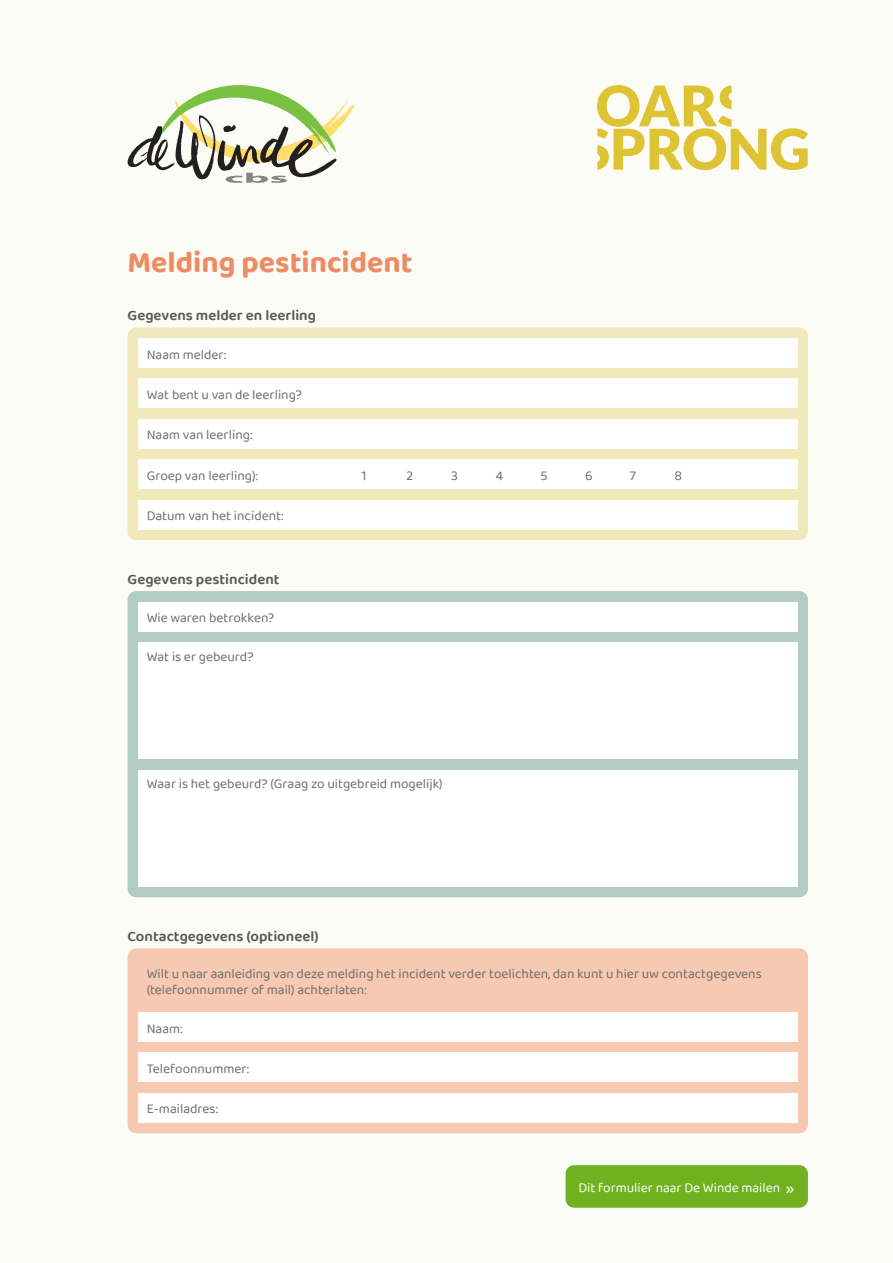
<style>
.page{position:relative;width:893px;height:1263px;background:#fcfcf6}
.page>*{position:absolute;margin:0;border:0;box-sizing:border-box;transform-origin:0 0}
.t1{font:700 30px "Baloo Chettan 2";color:#ed8c64}
.Kopje{font:600 15px "Baloo Chettan 2";color:#57585a}
.Veldnaam{font:13.5px/16.5px "Baloo Chettan 2";color:#6c6d70}
.Veldnaam-2{font:13.5px "Baloo Chettan 2";color:#fff}
.s1{font-size:18px}
</style>
<div class="page">
<svg style="left:597px;top:85px;width:211px;height:85px"></svg>
<svg style="left:128px;top:85px;width:226px;height:98px"></svg>
<div style="left:128px;top:327px;width:680px;height:213px;background:#f2e9ba;border-radius:9px"></div>
<div style="left:138px;top:338px;width:659px;height:30px;background:#fff"></div>
<div style="left:138px;top:378px;width:659px;height:30px;background:#fff"></div>
<div style="left:138px;top:419px;width:659px;height:30px;background:#fff"></div>
<div style="left:138px;top:459px;width:659px;height:30px;background:#fff"></div>
<div style="left:128px;top:591px;width:680px;height:306px;background:#b2cbc5;border-radius:9px"></div>
<div style="left:138px;top:602px;width:659px;height:29px;background:#fff"></div>
<div style="left:138px;top:642px;width:659px;height:117px;background:#fff"></div>
<div style="left:138px;top:770px;width:659px;height:117px;background:#fff"></div>
<div style="left:128px;top:948px;width:680px;height:185px;background:#f7c9b0;border-radius:9px"></div>
<div style="left:138px;top:1012px;width:659px;height:30px;background:#fff"></div>
<div style="left:138px;top:1052px;width:659px;height:30px;background:#fff"></div>
<div style="left:138px;top:1093px;width:659px;height:30px;background:#fff"></div>
<div style="left:566px;top:1165px;width:242px;height:43px;background:#6fb11e;border-radius:9px"></div>
<div style="left:138px;top:500px;width:659px;height:29px;background:#fff"></div>
<p class="t1" style="left:128px;top:240px;width:286px">Melding pestincident</p>
<p class="Kopje" style="left:128px;top:305px;width:190px">Gegevens melder en leerling</p>
<p class="Veldnaam" style="left:147px;top:346px;width:81px">Naam melder:</p>
<p class="Veldnaam" style="left:147px;top:386px;width:157px">Wat bent u van de leerling?</p>
<p class="Veldnaam" style="left:147px;top:427px;width:107px">Naam van leerling:</p>
<p class="Veldnaam" style="left:147px;top:467px;width:113px">Groep van leerling):</p>
<p class="Veldnaam" style="left:147px;top:507px;width:139px">Datum van het incident:</p>
<p class="Kopje" style="left:128px;top:568px;width:154px">Gegevens pestincident</p>
<p class="Veldnaam" style="left:147px;top:609px;width:129px">Wie waren betrokken?</p>
<p class="Veldnaam" style="left:147px;top:648px;width:108px">Wat is er gebeurd?</p>
<p class="Veldnaam" style="left:362px;top:467px;width:6px">1</p>
<p class="Veldnaam" style="left:406px;top:467px;width:8px">2</p>
<p class="Veldnaam" style="left:451px;top:467px;width:8px">3</p>
<p class="Veldnaam" style="left:496px;top:467px;width:9px">4</p>
<p class="Veldnaam" style="left:540px;top:467px;width:9px">5</p>
<p class="Veldnaam" style="left:585px;top:467px;width:9px">6</p>
<p class="Veldnaam" style="left:630px;top:467px;width:8px">7</p>
<p class="Veldnaam" style="left:674px;top:467px;width:9px">8</p>
<p class="Veldnaam" style="left:147px;top:776px;width:297px">Waar is het gebeurd? (Graag zo uitgebreid mogelijk)</p>
<p class="Kopje" style="left:128px;top:925px;width:192px">Contactgegevens (optioneel)</p>
<p class="Veldnaam" style="left:147px;top:965px;width:617px">Wilt u naar aanleiding van deze melding het incident verder toelichten, dan kunt u hier uw contactgegevens (telefoonnummer of mail) achterlaten:</p>
<p class="Veldnaam" style="left:147px;top:1020px;width:37px">Naam:</p>
<p class="Veldnaam" style="left:147px;top:1060px;width:104px">Telefoonnummer:</p>
<p class="Veldnaam" style="left:147px;top:1100px;width:73px">E-mailadres:</p>
<p class="Veldnaam" style="left:147px;top:977px;width:73px">E-mailadres:</p>
<p class="Veldnaam-2" style="left:578px;top:1178px;width:217px">Dit formulier naar De Winde mailen <span class="s1">»</span></p>
</div>
